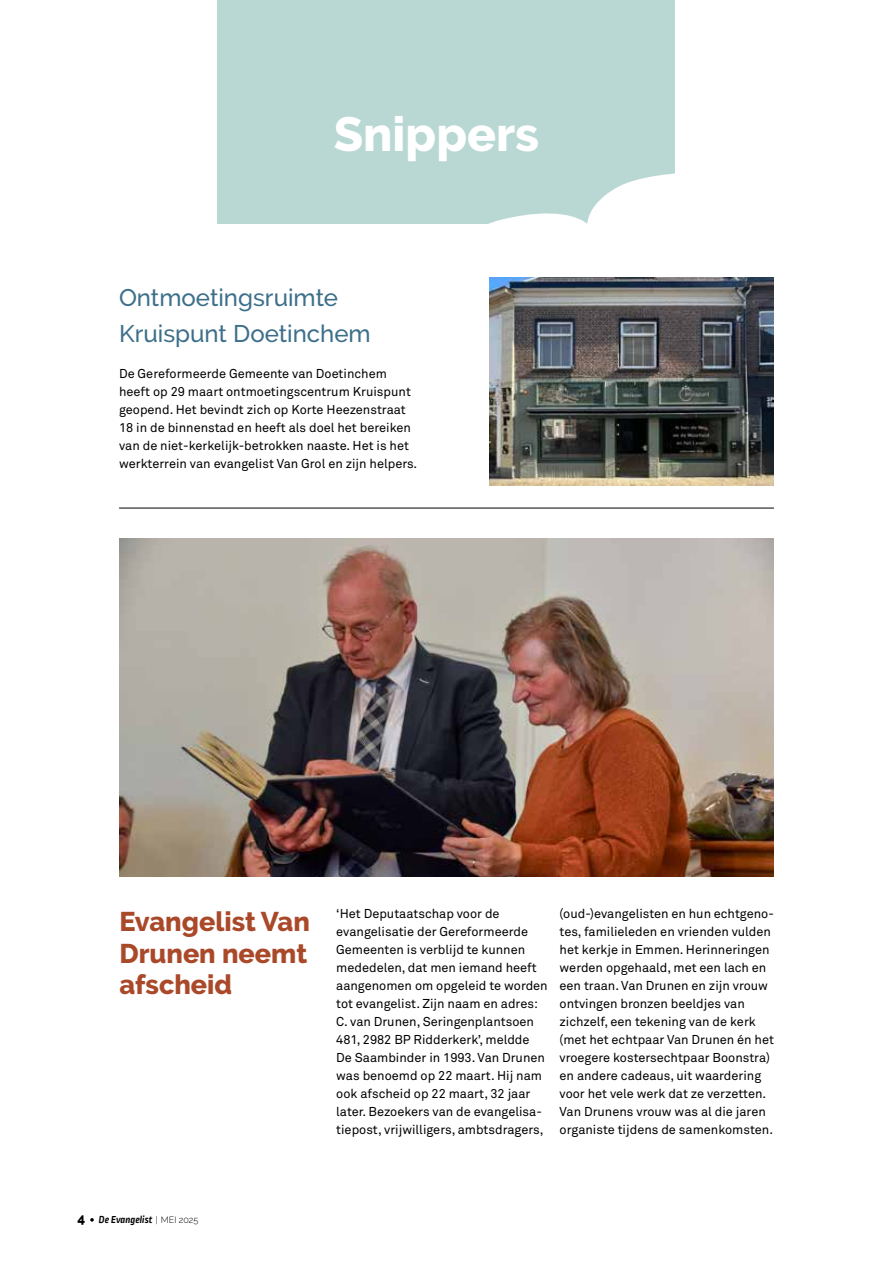
<style>
.page{position:relative;width:893px;height:1263px;background:#fff}
.page>*{position:absolute;margin:0;border:0;box-sizing:border-box;transform-origin:0 0}
.t1{font:800 48px "Raleway";color:#fff}
.t2{font:800 27px/31.5px "Raleway";color:#a94929;text-align:justify}
.t3{font:500 24px/36px "Raleway";color:#3d6f8a}
.t4{font:12.75px/18px "Akkurat Pro";color:#000}
.t5{font:italic 700 10.65px "Ropa Soft Pro";color:#000}
.s1{font-family:"Raleway";font-weight:800;font-style:normal;font-size:13.5px}
.s2{font-family:"Raleway";font-weight:300;font-style:normal;font-size:9px}
</style>
<div class="page">
<div style="left:218px;top:0;width:457px;height:223px;background:#b9d8d3"></div>
<svg style="left:488px;top:173px;width:187px;height:51px"></svg>
<img style="left:119px;top:538px;width:655px;height:338px">
<img style="left:490px;top:277px;width:284px;height:208px">
<hr style="left:119px;top:508px;width:655px;height:1px;background:#000">
<svg style="left:90px;top:1218px;width:4px;height:4px"></svg>
<h1 class="t1" style="left:334px;top:107px;width:207px">Snippers</h1>
<h3 class="t3" style="left:119px;top:280px;width:253px">Ontmoetingsruimte<br>Kruispunt Doetinchem</h3>
<p class="t4" style="left:119px;top:365px;width:300px">De Gereformeerde Gemeente van Doetinchem heeft op 29 maart ontmoetingscentrum Kruispunt geopend. Het bevindt zich op Korte Heezenstraat 18 in de binnenstad en heeft als doel het bereiken van de niet-kerkelijk-betrokken naaste. Het is het werkterrein van evangelist Van Grol en zijn helpers.</p>
<h2 class="t2" style="left:119px;top:906px;width:192px">Evangelist Van Drunen neemt afscheid</h2>
<p class="t4" style="left:336px;top:905px;width:213px">‘Het Deputaatschap voor de evangelisatie der Gereformeerde Gemeenten is verblijd te kunnen mededelen, dat men iemand heeft aangenomen om opgeleid te worden tot evangelist. Zijn naam en adres:<br>C. van Drunen, Seringenplantsoen 481, 2982 BP Ridderkerk’, meldde De Saambinder in 1993. Van Drunen was benoemd op 22 maart. Hij nam ook afscheid op 22 maart, 32 jaar later. Bezoekers van de evangelisa&shy;tiepost, vrijwilligers, ambtsdragers,</p>
<p class="t4" style="left:560px;top:905px;width:216px">(oud-)evangelisten en hun echtgeno&shy;tes, familieleden en vrienden vulden het kerkje in Emmen. Herinneringen werden opgehaald, met een lach en een traan. Van Drunen en zijn vrouw ontvingen bronzen beeldjes van zichzelf, een tekening van de kerk (met het echtpaar Van Drunen én het vroegere kostersechtpaar Boonstra) en andere cadeaus, uit waardering voor het vele werk dat ze verzetten.<br>Van Drunens vrouw was al die jaren organiste tijdens de samenkomsten.</p>
<p class="t5" style="left:77px;top:1213px;width:122px"><span class="s1">4</span> De Evangelist <span class="s2">| MEI 2025</span></p>
</div>
